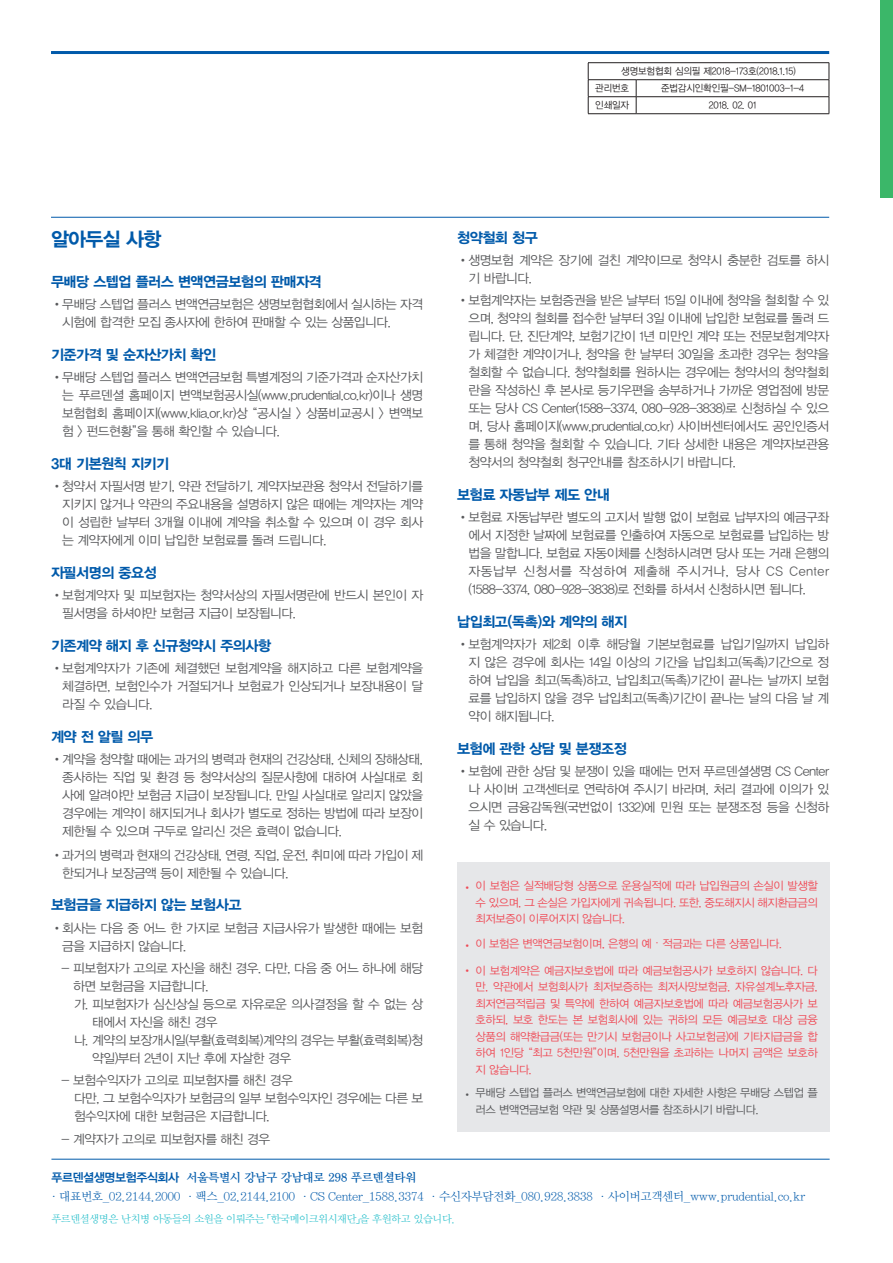
<style>
.page{position:relative;width:893px;height:1263px;background:#fff}
.page>*{position:absolute;margin:0;border:0;box-sizing:border-box;transform-origin:0 0}
.t1{font:19.5px "YDVYGO35";letter-spacing:-.035em;color:#015aaa}
.t2{font:14.25px "YDVYGO35";letter-spacing:-.035em;color:#015aaa}
.t3{font:12.75px/18px "YDVYGO32";letter-spacing:-.035em;color:#57585a;text-align:justify}
.t4{font:12px "YDVY Mj O32";letter-spacing:-.035em;color:#015aaa}
.t5{font:12px "YDVY Mj O34";letter-spacing:-.035em;color:#015aaa}
.t6{font:11.25px/16.5px "YDVYGO32";letter-spacing:-.035em;color:#ef4b57;text-align:justify}
.t7{font:11.25px/16.5px "YDVYGO32";letter-spacing:-.035em;color:#57585a}
.t8{font:10.5px "YDVY Mj O32";letter-spacing:-.035em;color:#21bdc9}
.t9{font:9.75px/17px "YDVYGO32";letter-spacing:-.01em;color:#231f20;scale:.95 1}
.s1{font-family:"Adobe Myungjo Std";font-weight:500}
.s2{font-family:"YDVYGO34"}
</style>
<div class="page">
<div style="left:880px;top:0;width:13px;height:198px;background:#3bb769"></div>
<hr style="left:588px;top:62px;width:48px;height:1px;background:#231f20">
<hr style="left:636px;top:62px;width:193px;height:1px;background:#231f20">
<hr style="left:588px;top:79px;width:48px;height:1px;background:#231f20">
<hr style="left:636px;top:79px;width:193px;height:1px;background:#231f20">
<hr style="left:588px;top:96px;width:48px;height:1px;background:#231f20">
<svg style="left:588px;top:63px;width:1px;height:50px"></svg>
<hr style="left:636px;top:96px;width:193px;height:1px;background:#231f20">
<svg style="left:636px;top:80px;width:1px;height:33px"></svg>
<svg style="left:829px;top:63px;width:1px;height:51px"></svg>
<hr style="left:588px;top:113px;width:48px;height:1px;background:#231f20">
<hr style="left:636px;top:113px;width:193px;height:1px;background:#231f20">
<div style="left:457px;top:862px;width:372px;height:270px;background:#e6e7e9"></div>
<hr style="left:51px;top:1159px;width:779px;height:1px;background:#015aaa">
<hr style="left:51px;top:51px;width:778px;height:3px;background:#015aaa">
<hr style="left:51px;top:217px;width:778px;height:1px;background:#015aaa">
<p class="t9" style="left:595px;top:63px;width:213px;text-indent:26px">생명보험협회 심의필 제2018-173호(2018.1.15) 관리번호</p>
<p class="t9" style="left:661px;top:80px;width:152px">준법감시인확인필-SM-1801003-1-4</p>
<p class="t9" style="left:595px;top:97px;width:37px">인쇄일자</p>
<p class="t9" style="left:709px;top:97px;width:52px">2018. 02. 01</p>
<h1 class="t1" style="left:51px;top:228px;width:112px">알아두실 사항</h1>
<p class="t2" style="left:51px;top:273px;width:272px">무배당 스텝업 플러스 변액연금보험의 판매자격</p>
<p class="t3" style="left:62px;top:295px;width:362px;text-indent:-11px">•무배당 스텝업 플러스 변액연금보험은 생명보험협회에서 실시하는 자격 시험에 합격한 모집 종사자에 한하여 판매할 수 있는 상품입니다.</p>
<p class="t2" style="left:51px;top:346px;width:167px">기준가격 및 순자산가치 확인</p>
<p class="t3" style="left:62px;top:368px;width:362px;text-indent:-11px">•무배당 스텝업 플러스 변액연금보험 특별계정의 기준가격과 순자산가치 는 푸르덴셜 홈페이지 변액보험공시실(www.prudential.co.kr)이나 생명 보험협회 홈페이지(www.klia.or.kr)상 “공시실 &gt; 상품비교공시 &gt; 변액보 험 &gt; 펀드현황”을 통해 확인할 수 있습니다.</p>
<p class="t2" style="left:51px;top:455px;width:120px">3대 기본원칙 지키기</p>
<p class="t3" style="left:62px;top:477px;width:362px;text-indent:-11px">•청약서 자필서명 받기, 약관 전달하기, 계약자보관용 청약서 전달하기를 지키지 않거나 약관의 주요내용을 설명하지 않은 때에는 계약자는 계약 이 성립한 날부터 3개월 이내에 계약을 취소할 수 있으며 이 경우 회사 는 계약자에게 이미 납입한 보험료를 돌려 드립니다.</p>
<p class="t2" style="left:51px;top:564px;width:107px">자필서명의 중요성</p>
<p class="t3" style="left:62px;top:586px;width:362px;text-indent:-11px">•보험계약자 및 피보험자는 청약서상의 자필서명란에 반드시 본인이 자 필서명을 하셔야만 보험금 지급이 보장됩니다.</p>
<p class="t2" style="left:51px;top:637px;width:222px">기존계약 해지 후 신규청약시 주의사항</p>
<p class="t3" style="left:62px;top:659px;width:362px;text-indent:-11px">•보험계약자가 기존에 체결했던 보험계약을 해지하고 다른 보험계약을 체결하면, 보험인수가 거절되거나 보험료가 인상되거나 보장내용이 달 라질 수 있습니다.</p>
<p class="t2" style="left:51px;top:728px;width:104px">계약 전 알릴 의무</p>
<p class="t3" style="left:62px;top:750px;width:362px;text-indent:-11px">•계약을 청약할 때에는 과거의 병력과 현재의 건강상태, 신체의 장해상태, 종사하는 직업 및 환경 등 청약서상의 질문사항에 대하여 사실대로 회 사에 알려야만 보험금 지급이 보장됩니다. 만일 사실대로 알리지 않았을 경우에는 계약이 해지되거나 회사가 별도로 정하는 방법에 따라 보장이 제한될 수 있으며 구두로 알리신 것은 효력이 없습니다.</p>
<p class="t3" style="left:62px;top:846px;width:362px;text-indent:-11px">•과거의 병력과 현재의 건강상태, 연령, 직업, 운전, 취미에 따라 가입이 제 한되거나 보장금액 등이 제한될 수 있습니다.</p>
<p class="t2" style="left:51px;top:897px;width:192px">보험금을 지급하지 않는 보험사고</p>
<p class="t3" style="left:62px;top:919px;width:362px;text-indent:-11px">•회사는 다음 중 어느 한 가지로 보험금 지급사유가 발생한 때에는 보험 금을 지급하지 않습니다.</p>
<p class="t3" style="left:62px;top:959px;width:363px">- 피보험자가 고의로 자신을 해친 경우. 다만, 다음 중 어느 하나에 해당</p>
<p class="t3" style="left:73px;top:977px;width:137px">하면 보험금을 지급합니다.</p>
<p class="t3" style="left:74px;top:995px;width:351px">가. 피보험자가 심신상실 등으로 자유로운 의사결정을 할 수 없는 상</p>
<p class="t3" style="left:92px;top:1013px;width:127px">태에서 자신을 해친 경우</p>
<p class="t3" style="left:74px;top:1031px;width:351px">나. 계약의 보장개시일(부활(효력회복)계약의 경우는 부활(효력회복)청</p>
<p class="t3" style="left:92px;top:1049px;width:201px">약일)부터 2년이 지난 후에 자살한 경우</p>
<p class="t3" style="left:74px;top:1071px;width:351px;text-align:left;text-indent:-12px">- 보험수익자가 고의로 피보험자를 해친 경우<br>다만, 그 보험수익자가 보험금의 일부 보험수익자인 경우에는 다른 보 험수익자에 대한 보험금은 지급합니다.</p>
<p class="t3" style="left:62px;top:1130px;width:210px">- 계약자가 고의로 피보험자를 해친 경우</p>
<p class="t2" style="left:457px;top:229px;width:82px">청약철회 청구</p>
<p class="t3" style="left:468px;top:251px;width:362px;text-indent:-11px">•생명보험 계약은 장기에 걸친 계약이므로 청약시 충분한 검토를 하시 기 바랍니다.</p>
<p class="t3" style="left:468px;top:291px;width:362px;text-indent:-11px">•보험계약자는 보험증권을 받은 날부터 15일 이내에 청약을 철회할 수 있 으며, 청약의 철회를 접수한 날부터 3일 이내에 납입한 보험료를 돌려 드 립니다. 단, 진단계약, 보험기간이 1년 미만인 계약 또는 전문보험계약자 가 체결한 계약이거나, 청약을 한 날부터 30일을 초과한 경우는 청약을 철회할 수 없습니다. 청약철회를 원하시는 경우에는 청약서의 청약철회 란을 작성하신 후 본사로 등기우편을 송부하거나 가까운 영업점에 방문 또는 당사 CS Center(1588-3374, 080-928-3838)로 신청하실 수 있으 며, 당사 홈페이지(www.prudential.co.kr) 사이버센터에서도 공인인증서 를 통해 청약을 철회할 수 있습니다. 기타 상세한 내용은 계약자보관용 청약서의 청약철회 청구안내를 참조하시기 바랍니다.</p>
<p class="t2" style="left:457px;top:487px;width:154px">보험료 자동납부 제도 안내</p>
<p class="t3" style="left:468px;top:508px;width:362px;text-indent:-11px">•보험료 자동납부란 별도의 고지서 발행 없이 보험료 납부자의 예금구좌 에서 지정한 날짜에 보험료를 인출하여 자동으로 보험료를 납입하는 방 법을 말합니다. 보험료 자동이체를 신청하시려면 당사 또는 거래 은행의 자동납부 신청서를 작성하여 제출해 주시거나, 당사 CS Center (1588-3374, 080-928-3838)로 전화를 하셔서 신청하시면 됩니다.</p>
<p class="t2" style="left:457px;top:614px;width:172px">납입최고(독촉)와 계약의 해지</p>
<p class="t3" style="left:468px;top:635px;width:362px;text-indent:-11px">•보험계약자가 제2회 이후 해당월 기본보험료를 납입기일까지 납입하 지 않은 경우에 회사는 14일 이상의 기간을 납입최고(독촉)기간으로 정 하여 납입을 최고(독촉)하고, 납입최고(독촉)기간이 끝나는 날까지 보험 료를 납입하지 않을 경우 납입최고(독촉)기간이 끝나는 날의 다음 날 계 약이 해지됩니다.</p>
<p class="t2" style="left:457px;top:741px;width:171px">보험에 관한 상담 및 분쟁조정</p>
<p class="t3" style="left:468px;top:762px;width:362px;text-indent:-11px">•보험에 관한 상담 및 분쟁이 있을 때에는 먼저 푸르덴셜생명 CS Center 나 사이버 고객센터로 연락하여 주시기 바라며, 처리 결과에 이의가 있 으시면 금융감독원(국번없이 1332)에 민원 또는 분쟁조정 등을 신청하 실 수 있습니다.</p>
<p class="t6" style="left:476px;top:877px;width:344px;text-indent:-14px">• 이 보험은 실적배당형 상품으로 운용실적에 따라 납입원금의 손실이 발생할 수 있으며, 그 손실은 가입자에게 귀속됩니다. 또한, 중도해지시 해지환급금의 최저보증이 이루어지지 않습니다.</p>
<p class="t6" style="left:462px;top:935px;width:321px">• 이 보험은 변액연금보험이며, 은행의 예<span class="s1">・</span>적금과는 다른 상품입니다.</p>
<p class="t6" style="left:476px;top:962px;width:344px;text-indent:-14px">• 이 보험계약은 예금자보호법에 따라 예금보험공사가 보호하지 않습니다. 다 만, 약관에서 보험회사가 최저보증하는 최저사망보험금, 자유설계노후자금, 최저연금적립금 및 특약에 한하여 예금자보호법에 따라 예금보험공사가 보 호하되, 보호 한도는 본 보험회사에 있는 귀하의 모든 예금보호 대상 금융 상품의 해약환급금(또는 만기시 보험금이나 사고보험금)에 기타지급금을 합 하여 1인당 “최고 5천만원”이며, 5천만원을 초과하는 나머지 금액은 보호하 지 않습니다.</p>
<p class="t7" style="left:476px;top:1084px;width:344px;text-indent:-14px">• 무배당 스텝업 플러스 변액연금보험에 대한 자세한 사항은 무배당 스텝업 플 러스 변액연금보험 약관 및 상품설명서를 참조하시기 바랍니다.</p>
<p class="t5" style="left:51px;top:1170px;width:366px"><span class="s2">푸르덴셜생명보험주식회사</span> 서울특별시 강남구 강남대로 298 푸르덴셜타워</p>
<p class="t4" style="left:51px;top:1189px;width:755px">· 대표번호_02.2144.2000 · 팩스_02.2144.2100 · CS Center_1588.3374 · 수신자부담전화_080.928.3838 · 사이버고객센터_www.prudential.co.kr</p>
<p class="t8" style="left:51px;top:1213px;width:406px">푸르덴셜생명은 난치병 아동들의 소원을 이뤄주는 「한국메이크위시재단」을 후원하고 있습니다.</p>
</div>
